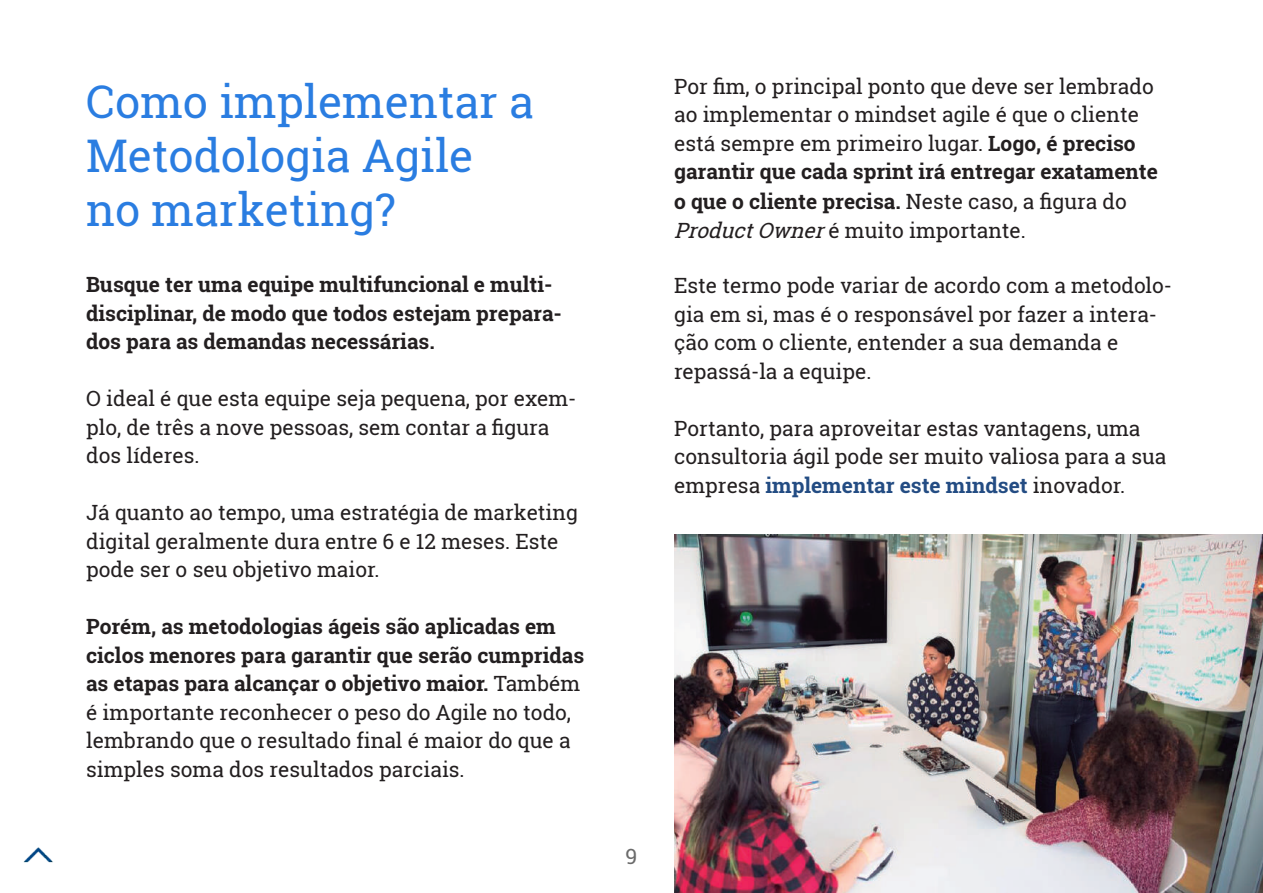
<style>
.page{position:relative;width:1263px;height:893px;background:#fff}
.page>*{position:absolute;margin:0;border:0;box-sizing:border-box;transform-origin:0 0}
.t1{font:45px/54px "Roboto Slab";color:#2a7de1}
.t2{font:21px/28.5px "Roboto Slab";color:#231f20}
.t3{font:700 21px/28.5px "Roboto Slab";color:#231f20}
.t4{font:21px "Roboto Slab";color:#6b6b6b}
.s1{font-weight:700}
.s2{font-style:italic}
.s3{font-weight:700;color:#234c83}
</style>
<div class="page">
<img style="left:674px;top:535px;width:589px;height:358px">
<img style="left:23px;top:847px;width:30px;height:16px">
<h1 class="t1" style="left:86px;top:75px;width:449px">Como implementar a<br>Metodologia Agile no marketing?</h1>
<p class="t3" style="left:86px;top:270px;width:477px">Busque ter uma equipe multifuncional e multi&shy;disciplinar, de modo que todos estejam prepara&shy;dos para as demandas necessárias.</p>
<p class="t2" style="left:86px;top:384px;width:492px">O ideal é que esta equipe seja pequena, por exem&shy;plo, de três a nove pessoas, sem contar a figura dos líderes.</p>
<p class="t2" style="left:86px;top:498px;width:493px">Já quanto ao tempo, uma estratégia de marketing digital geralmente dura entre 6 e 12 meses. Este pode ser o seu objetivo maior.</p>
<p class="t2" style="left:86px;top:612px;width:500px"><span class="s1">Porém, as metodologias ágeis são aplicadas em ciclos menores para garantir que serão cumpridas as etapas para alcançar o objetivo maior.</span> Também é importante reconhecer o peso do Agile no todo, lembrando que o resultado final é maior do que a simples soma dos resultados parciais.</p>
<p class="t2" style="left:674px;top:72px;width:485px">Por fim, o principal ponto que deve ser lembrado ao implementar o mindset agile é que o cliente está sempre em primeiro lugar. <span class="s1">Logo, é preciso garantir que cada sprint irá entregar exatamente o que o cliente precisa.</span> Neste caso, a figura do <span class="s2">ProductOwner</span>é muito importante.</p>
<p class="t2" style="left:674px;top:271px;width:499px">Este termo pode variar de acordo com a metodolo&shy;gia em si, mas é o responsável por fazer a intera&shy;ção com o cliente, entender a sua demanda e repassá-la a equipe.</p>
<p class="t2" style="left:674px;top:414px;width:494px">Portanto, para aproveitar estas vantagens, uma consultoria ágil pode ser muito valiosa para a sua empresa <span class="s3">implementar este mindset</span> inovador.</p>
<p class="t4" style="left:626px;top:842px;width:13px">9</p>
</div>
